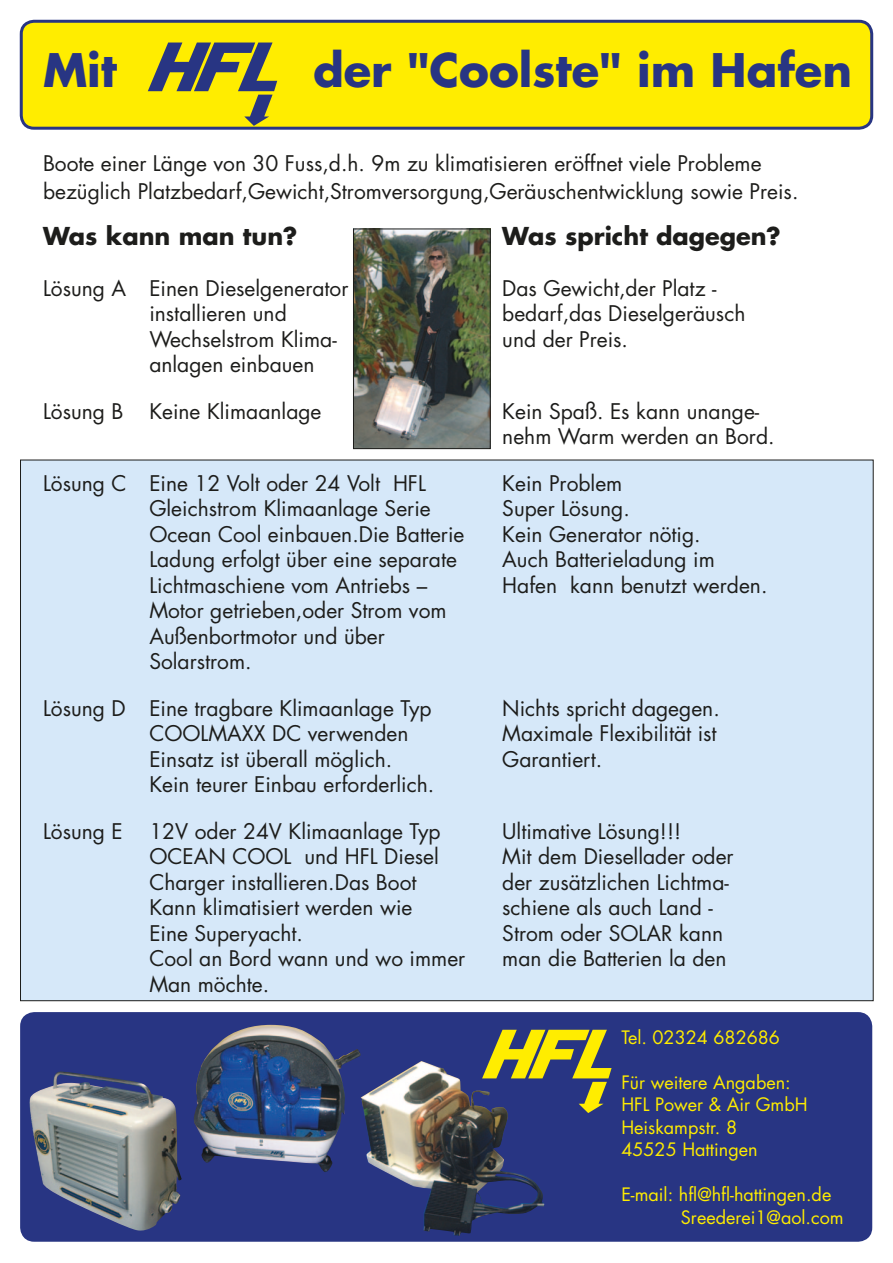
<style>
.page{position:relative;width:893px;height:1263px;background:#fff}
.page>*{position:absolute;margin:0;border:0;box-sizing:border-box;transform-origin:0 0}
.t1{font:700 45px "Futura";color:#283583}
.t2{font:700 24px "Futura";color:#1d1d1b}
.t3{font:21px/25.5px "Futura";color:#1d1d1b}
.t4{font:18px/22.5px "Futura";color:#ffed00}
</style>
<div class="page">
<div style="left:21px;top:21px;width:851px;height:107px;background:#ffed00;border-radius:13px"></div>
<div style="left:20px;top:20px;width:853px;height:110px;border:3px solid #283583;border-radius:13px"></div>
<div style="left:22px;top:1013px;width:849px;height:227px;background:#283583;border-radius:13px"></div>
<div style="left:20px;top:1012px;width:852px;height:230px;border:3px solid #283583;border-radius:13px"></div>
<div style="left:21px;top:460px;width:852px;height:541px;background:#d6e8f9"></div>
<svg style="left:148px;top:43px;width:129px;height:83px"></svg>
<img style="left:194px;top:1025px;width:167px;height:147px">
<img style="left:29px;top:1071px;width:153px;height:159px">
<svg style="left:489px;top:1030px;width:123px;height:83px"></svg>
<img style="left:361px;top:1061px;width:183px;height:175px">
<img style="left:355px;top:231px;width:134px;height:216px">
<div style="left:353px;top:229px;width:138px;height:220px;border:1px solid #1d1d1b"></div>
<h1 class="t1" style="left:43px;top:41px;width:76px">Mit</h1>
<h1 class="t1" style="left:313px;top:41px;width:541px">der "Coolste" im Hafen</h1>
<p class="t3" style="left:43px;top:149px;width:757px;line-height:28.5px">Boote einer Länge von 30 Fuss,d.h. 9m zu klimatisieren eröffnet viele Probleme bezüglich Platzbedarf,Gewicht,Stromversorgung,Geräuschentwicklung sowie Preis.</p>
<p class="t2" style="left:43px;top:220px;width:256px">Was kann man tun?</p>
<p class="t2" style="left:502px;top:220px;width:280px">Was spricht dagegen?</p>
<p class="t3" style="left:43px;top:276px;width:307px">Lösung A Einen Dieselgenerator</p>
<p class="t3" style="left:502px;top:276px;width:216px">Das Gewicht,der Platz -</p>
<p class="t3" style="left:149px;top:301px;width:139px">installieren und</p>
<p class="t3" style="left:502px;top:301px;width:245px">bedarf,das Dieselgeräusch</p>
<p class="t3" style="left:149px;top:327px;width:189px">Wechselstrom Klima-</p>
<p class="t3" style="left:502px;top:327px;width:127px">und der Preis.</p>
<p class="t3" style="left:149px;top:352px;width:167px">anlagen einbauen</p>
<p class="t3" style="left:43px;top:399px;width:280px">Lösung B Keine Klimaanlage</p>
<p class="t3" style="left:502px;top:399px;width:274px">Kein Spaß. Es kann unange&shy;nehm Warm werden an Bord.</p>
<p class="t3" style="left:43px;top:470px;width:384px">Lösung C Eine 12 Volt oder 24 Volt HFL</p>
<p class="t3" style="left:502px;top:470px;width:122px">Kein Problem</p>
<p class="t3" style="left:149px;top:496px;width:283px">Gleichstrom Klimaanlage Serie</p>
<p class="t3" style="left:502px;top:496px;width:129px">Super Lösung.</p>
<p class="t3" style="left:149px;top:521px;width:317px">Ocean Cool einbauen.Die Batterie</p>
<p class="t3" style="left:502px;top:521px;width:200px">Kein Generator nötig.</p>
<p class="t3" style="left:149px;top:547px;width:309px">Ladung erfolgt über eine separate</p>
<p class="t3" style="left:502px;top:547px;width:214px">Auch Batterieladung im</p>
<p class="t3" style="left:149px;top:572px;width:279px">Lichtmaschiene vom Antriebs –</p>
<p class="t3" style="left:502px;top:572px;width:267px">Hafen kann benutzt werden.</p>
<p class="t3" style="left:149px;top:598px;width:299px">Motor getrieben,oder Strom vom<br>Außenbortmotor und über<br>Solarstrom.</p>
<p class="t3" style="left:43px;top:695px;width:390px">Lösung D Eine tragbare Klimaanlage Typ</p>
<p class="t3" style="left:502px;top:695px;width:219px">Nichts spricht dagegen.</p>
<p class="t3" style="left:149px;top:721px;width:261px">COOLMAXX DC verwenden</p>
<p class="t3" style="left:502px;top:721px;width:216px">Maximale Flexibilität ist</p>
<p class="t3" style="left:149px;top:746px;width:244px">Einsatz ist überall möglich.</p>
<p class="t3" style="left:502px;top:746px;width:101px">Garantiert.</p>
<p class="t3" style="left:149px;top:772px;width:286px">Kein teurer Einbau erforderlich.</p>
<p class="t3" style="left:43px;top:818px;width:81px">Lösung E</p>
<p class="t3" style="left:149px;top:818px;width:293px">12V oder 24V Klimaanlage Typ</p>
<p class="t3" style="left:502px;top:818px;width:180px">Ultimative Lösung!!!</p>
<p class="t3" style="left:149px;top:844px;width:291px">OCEAN COOL und HFL Diesel</p>
<p class="t3" style="left:502px;top:844px;width:233px">Mit dem Diesellader oder</p>
<p class="t3" style="left:149px;top:869px;width:269px">Charger installieren.Das Boot</p>
<p class="t3" style="left:502px;top:869px;width:228px">der zusätzlichen Lichtma-</p>
<p class="t3" style="left:149px;top:895px;width:265px">Kann klimatisiert werden wie</p>
<p class="t3" style="left:502px;top:895px;width:212px">schiene als auch Land -</p>
<p class="t3" style="left:149px;top:920px;width:155px">Eine Superyacht.</p>
<p class="t3" style="left:502px;top:920px;width:222px">Strom oder SOLAR kann</p>
<p class="t3" style="left:149px;top:946px;width:317px">Cool an Bord wann und wo immer</p>
<p class="t3" style="left:502px;top:946px;width:226px">man die Batterien la den</p>
<p class="t3" style="left:149px;top:971px;width:121px">Man möchte.</p>
<p class="t4" style="left:621px;top:1026px;width:160px">Tel. 02324 682686</p>
<p class="t4" style="left:621px;top:1071px;width:188px">Für weitere Angaben:<br>HFL Power &amp; Air GmbH<br>Heiskampstr. 8<br>45525 Hattingen</p>
<p class="t4" style="left:681px;top:1183px;width:164px;text-indent:-60px">E-mail: hfl@hfl-hattingen.de<br>Sreederei1@aol.com</p>
</div>
